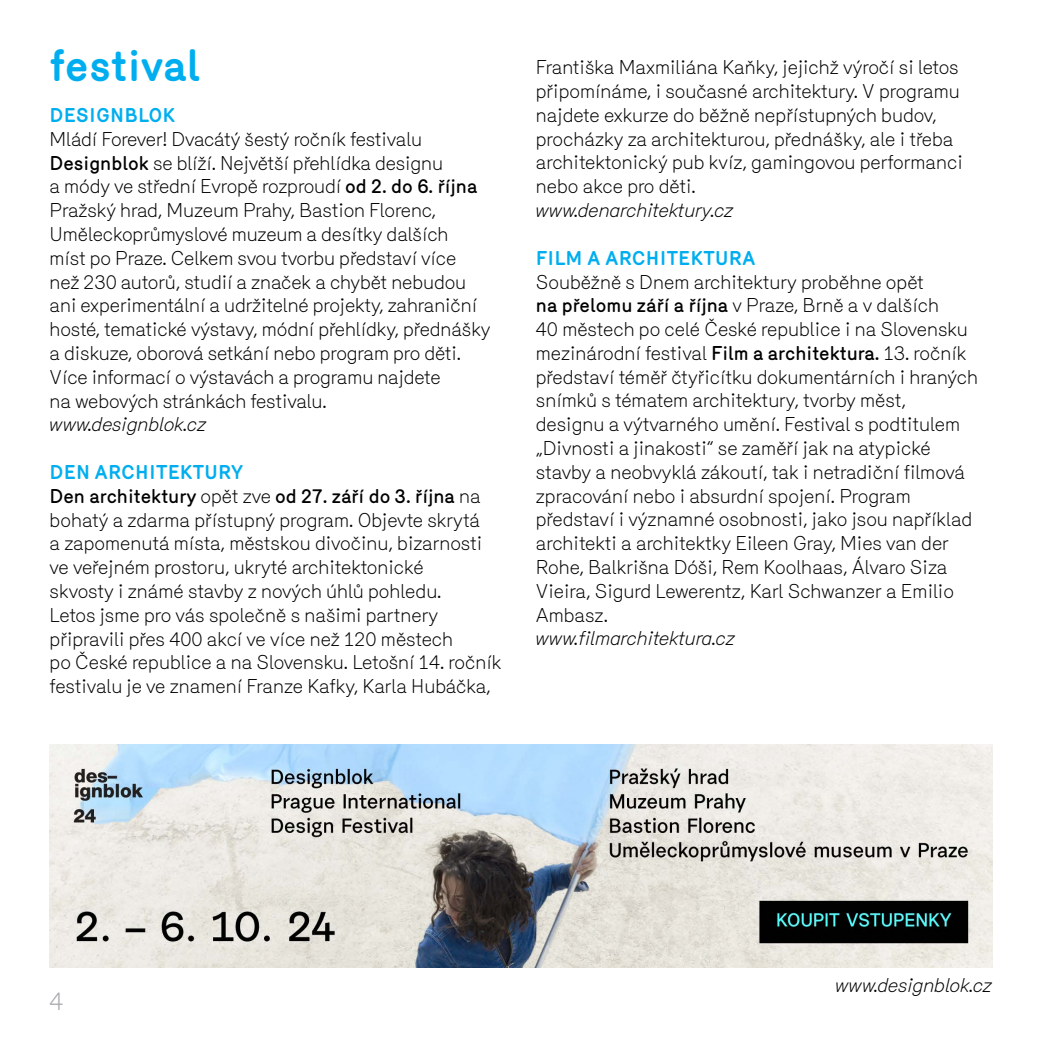
<style>
.page{position:relative;width:1042px;height:1042px;background:#fff}
.page>*{position:absolute;margin:0;border:0;box-sizing:border-box;transform-origin:0 0}
.t1{font:700 43.75px "Mercury";color:#00aeef}
.t2{font:300 24.5px "Mercury";color:#a7a9ac}
.t3{font:300 19.25px/23.8px "Mercury";letter-spacing:-.005em;color:#000}
.t4{font:italic 300 19.25px "Mercury";color:#000}
.t5{font:700 19.25px "Mercury";color:#00aeef}
.s1{font-weight:500}
.s2{font-weight:700;color:#00aeef}
</style>
<div class="page">
<img style="left:50px;top:744px;width:942px;height:223px">
<h1 class="t1" style="left:50px;top:40px;width:152px">FESTIVAL</h1>
<p class="t5" style="left:50px;top:104px;width:127px">DES IGNBLOK</p>
<p class="t3" style="left:50px;top:127px;width:442px">Mládí Forever! Dvacátý šestý ročník festivalu <span class="s1">Designblok</span> se blíží. Největší přehlídka designu<br>a módy ve střední Evropě rozproudí <span class="s1">od 2. do 6. října </span>Pražský hrad, Muzeum Prahy, Bastion Florenc, Uměleckoprůmyslové muzeum a desítky dalších<br>míst po Praze. Celkem svou tvorbu představí více než 230 autorů, studií a značek a chybět nebudou ani experimentální a udržitelné projekty, zahraniční hosté, tematické výstavy, módní přehlídky, přednášky a diskuze, oborová setkání nebo program pro děti.<br>Více informací o výstavách a programu najdete<br>na webových stránkách festivalu.</p>
<p class="t4" style="left:50px;top:414px;width:158px">www.designblok.cz</p>
<p class="t3" style="left:50px;top:460px;width:453px"><span class="s2">DEN ARCHITEKTURY<br></span><span class="s1">Den architektury</span> opět zve <span class="s1">od 27. září do 3. října</span> na bohatý a zdarma přístupný program. Objevte skrytá<br>a zapomenutá místa, městskou divočinu, bizarnosti ve veřejném prostoru, ukryté architektonické<br>skvosty i známé stavby z nových úhlů pohledu.<br>Letos jsme pro vás společně s našimi partnery připravili přes 400 akcí ve více než 120 městech<br>po České republice a na Slovensku. Letošní 14. ročník festivalu je ve znamení Franze Kafky, Karla Hubáčka,</p>
<p class="t3" style="left:536px;top:55px;width:428px">Františka Maxmiliána Kaňky, jejichž výročí si letos připomínáme, i současné architektury. V programu najdete exkurze do běžně nepřístupných budov, procházky za architekturou, přednášky, ale i třeba architektonický pub kvíz, gamingovou performanci nebo akce pro děti.</p>
<p class="t4" style="left:536px;top:199px;width:199px">www.denarchitektury.cz</p>
<p class="t5" style="left:536px;top:247px;width:221px">FILM A ARCHITEKTURA</p>
<p class="t3" style="left:536px;top:270px;width:444px">Souběžně s Dnem architektury proběhne opět<br><span class="s1">na přelomu září a října</span> v Praze, Brně a v dalších<br>40 městech po celé České republice i na Slovensku mezinárodní festival <span class="s1">Film a architektura.</span> 13. ročník představí téměř čtyřicítku dokumentárních i hraných snímků s tématem architektury, tvorby měst, designu a výtvarného umění. Festival s podtitulem „Divnosti a jinakosti“ se zaměří jak na atypické stavby a neobvyklá zákoutí, tak i netradiční filmová zpracování nebo i absurdní spojení. Program představí i významné osobnosti, jako jsou například architekti a architektky Eileen Gray, Mies van der Rohe, Balkrišna Dóši, Rem Koolhaas, Álvaro Siza Vieira, Sigurd Lewerentz, Karl Schwanzer a Emilio Ambasz.</p>
<p class="t4" style="left:536px;top:628px;width:201px">www.filmarchitektura.cz</p>
<p class="t2" style="left:50px;top:987px;width:15px">4</p>
<p class="t4" style="left:835px;top:974px;width:158px">www.designblok.cz</p>
</div>
